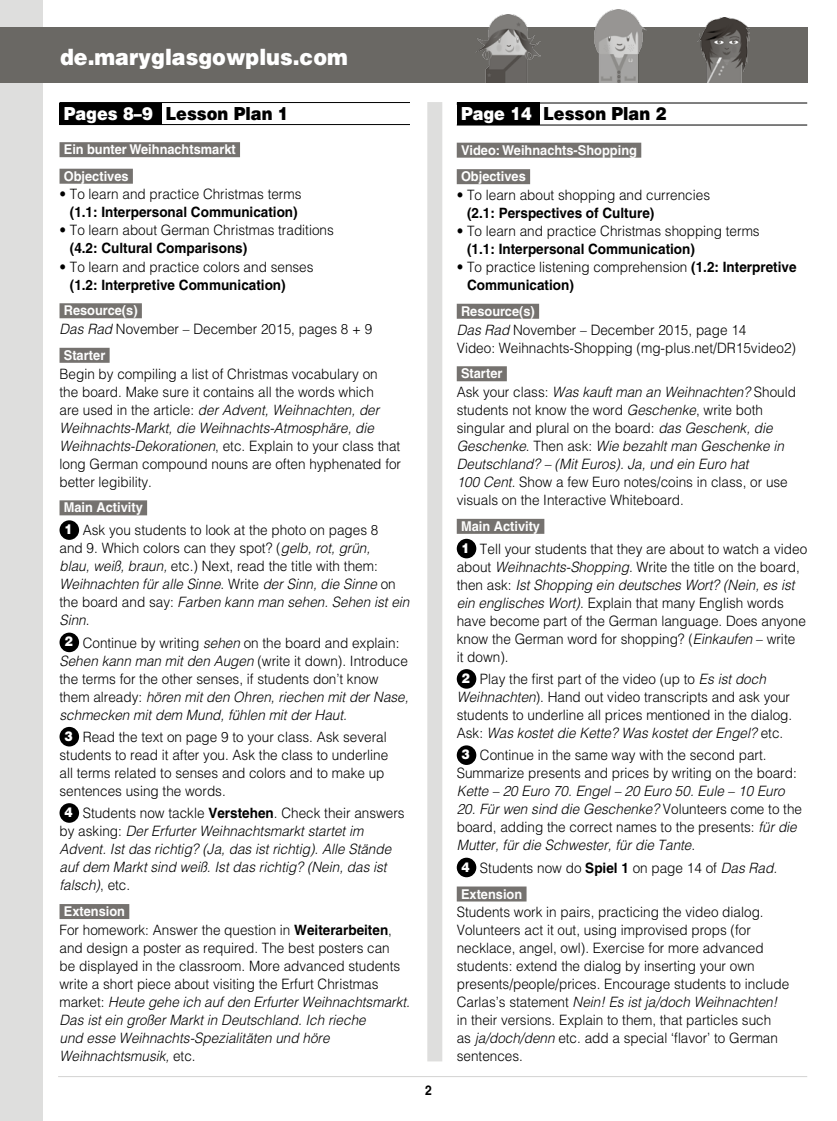
<style>
.page{position:relative;width:837px;height:1121px;background:#fff}
.page>*{position:absolute;margin:0;border:0;box-sizing:border-box;transform-origin:0 0}
.t1{font:900 22.5px "Helvetica LT";color:#fff;scale:.92 1}
.t2{font:900 18px "Helvetica LT";color:#000;scale:.9 1}
.t3{font:300 14.25px/18px "Helvetica LT";color:#000;scale:.95 1}
.t4{font:italic 300 14.25px/18px "Helvetica LT";color:#000;scale:.95 1}
.t5{font:300 14.25px/18px "Helvetica LT";color:#000;scale:.93 1}
.t6{font:700 14.25px "Helvetica LT";color:#000;scale:.95 1}
.t7{font:700 13.5px/26.5px "Helvetica LT";color:#fff;scale:.95 1}
.t8{font:700 13.5px "Helvetica LT";color:#000;scale:.9 1}
.s1{color:#fff}
.s2{font-style:italic}
.s3{font-weight:900;font-size:13.5px;color:#fff}
.s4{font-weight:900;font-style:normal;font-size:13.5px;color:#fff}
.s5{font-style:normal}
.s6{font-weight:700;font-style:normal}
.s7{font-weight:700}
</style>
<div class="page">
<hr style="left:60px;top:102px;width:350px;height:1px;background:#000">
<hr style="left:60px;top:124px;width:350px;height:1px;background:#000">
<div style="left:60px;top:142px;width:180px;height:15px;background:#75726f"></div>
<div style="left:60px;top:169px;width:73px;height:15px;background:#75726f"></div>
<div style="left:60px;top:303px;width:82px;height:15px;background:#75726f"></div>
<div style="left:60px;top:348px;width:50px;height:15px;background:#75726f"></div>
<div style="left:60px;top:500px;width:87px;height:15px;background:#75726f"></div>
<div style="left:60px;top:904px;width:69px;height:15px;background:#75726f"></div>
<div style="left:60px;top:103px;width:102px;height:21px;background:#000"></div>
<div style="left:60px;top:520px;width:19px;height:20px;background:#000;border-radius:50%"></div>
<div style="left:60px;top:632px;width:19px;height:20px;background:#000;border-radius:50%"></div>
<div style="left:60px;top:727px;width:19px;height:19px;background:#000;border-radius:50%"></div>
<div style="left:60px;top:803px;width:19px;height:19px;background:#000;border-radius:50%"></div>
<hr style="left:457px;top:103px;width:350px;height:1px;background:#000">
<hr style="left:457px;top:125px;width:350px;height:1px;background:#000">
<div style="left:457px;top:143px;width:184px;height:15px;background:#75726f"></div>
<div style="left:457px;top:169px;width:73px;height:15px;background:#75726f"></div>
<div style="left:457px;top:304px;width:82px;height:15px;background:#75726f"></div>
<div style="left:457px;top:366px;width:50px;height:15px;background:#75726f"></div>
<div style="left:457px;top:519px;width:87px;height:15px;background:#75726f"></div>
<div style="left:457px;top:886px;width:70px;height:15px;background:#75726f"></div>
<div style="left:457px;top:103px;width:82px;height:22px;background:#000"></div>
<div style="left:457px;top:539px;width:19px;height:19px;background:#000;border-radius:50%"></div>
<div style="left:457px;top:669px;width:19px;height:19px;background:#000;border-radius:50%"></div>
<div style="left:457px;top:745px;width:19px;height:20px;background:#000;border-radius:50%"></div>
<div style="left:457px;top:857px;width:19px;height:20px;background:#000;border-radius:50%"></div>
<div style="left:0;top:0;width:43px;height:1120px;background:#dededd"></div>
<hr style="left:836px;top:0;width:1px;height:1120px;background:#dededd">
<div style="left:0;top:28px;width:807px;height:55px;background:#6a6864"></div>
<div style="left:427px;top:102px;width:15px;height:959px;background:#dededd"></div>
<hr style="left:58px;top:1076px;width:749px;height:1px;background:#d3d3d2">
<img style="left:476px;top:14px;width:64px;height:68px">
<img style="left:594px;top:10px;width:53px;height:73px">
<img style="left:697px;top:18px;width:53px;height:65px">
<h1 class="t1" style="left:60px;top:42px;width:314px">de.maryglasgowplus.com</h1>
<p class="t2" style="left:64px;top:102px;width:251px"><span class="s1">Pages 8–9</span> Lesson Plan 1</p>
<p class="t7" style="left:64px;top:136px;width:183px">Ein bunter Weihnachtsmarkt<br>Objectives</p>
<p class="t5" style="left:60px;top:185px;width:262px">• To learn and practice Christmas terms</p>
<p class="t6" style="left:70px;top:204px;width:241px">(1.1: Interpersonal Communication)</p>
<p class="t5" style="left:60px;top:221px;width:297px">• To learn about German Christmas traditions</p>
<p class="t6" style="left:70px;top:240px;width:188px">(4.2: Cultural Comparisons)</p>
<p class="t5" style="left:60px;top:257px;width:275px">• To learn and practice colors and senses</p>
<p class="t6" style="left:70px;top:276px;width:229px">(1.2: Interpretive Communication)</p>
<p class="t7" style="left:64px;top:297px;width:79px">Resource(s)</p>
<p class="t3" style="left:60px;top:320px;width:331px"><span class="s2">Das Rad</span> November – December 2015, pages 8 + 9</p>
<p class="t7" style="left:64px;top:341px;width:45px">Starter</p>
<p class="t3" style="left:60px;top:364px;width:361px">Begin by compiling a list of Christmas vocabulary on<br>the board. Make sure it contains all the words which<br>are used in the article: <span class="s2">der Advent, Weihnachten, der Weihnachts-Markt, die Weihnachts-Atmosphäre, die Weihnachts-Dekorationen</span>, etc. Explain to your class that long German compound nouns are often hyphenated for better legibility.</p>
<p class="t7" style="left:64px;top:494px;width:85px">Main Activity</p>
<p class="t3" style="left:60px;top:521px;width:370px;text-indent:5px"><span class="s3">1</span> Ask you students to look at the photo on pages 8<br>and 9. Which colors can they spot? (<span class="s2">gelb, rot, grün,<br>blau, weiß, braun,</span> etc.) Next, read the title with them:<br><span class="s2">Weihnachten für alle Sinne</span>. Write <span class="s2">der Sinn, die Sinne</span> on the board and say: <span class="s2">Farben kann man sehen. Sehen ist ein Sinn</span>.</p>
<p class="t3" style="left:60px;top:633px;width:369px;text-indent:5px"><span class="s3">2</span> Continue by writing <span class="s2">sehen</span> on the board and explain:<br><span class="s2">Sehen kann man mit den Augen</span> (write it down). Introduce the terms for the other senses, if students don’t know them already: <span class="s2">hören mit den Ohren, riechen mit der Nase, schmecken mit dem Mund, fühlen mit der Haut.</span></p>
<p class="t3" style="left:60px;top:727px;width:348px;text-indent:5px"><span class="s3">3</span> Read the text on page 9 to your class. Ask several students to read it after you. Ask the class to underline all terms related to senses and colors and to make up sentences using the words.</p>
<p class="t4" style="left:60px;top:804px;width:365px;text-indent:5px"><span class="s4">4</span> <span class="s5">Students now tackle</span> <span class="s6">Verstehen</span><span class="s5">. Check their answers by asking:</span> Der Erfurter Weihnachtsmarkt startet im Advent. Ist das richtig? (Ja, das ist richtig). Alle Stände auf dem Markt sind weiß. Ist das richtig? (Nein, das ist falsch)<span class="s5">, etc.</span></p>
<p class="t7" style="left:64px;top:897px;width:66px">Extension</p>
<p class="t3" style="left:60px;top:920px;width:370px">For homework: Answer the question in <span class="s7">Weiterarbeiten</span>, and design a poster as required. The best posters can<br>be displayed in the classroom. More advanced students write a short piece about visiting the Erfurt Christmas market: <span class="s2">Heute gehe ich auf den Erfurter Weihnachtsmarkt.<br>Das ist ein großer Markt in Deutschland. Ich rieche<br>und esse Weihnachts-Spezialitäten und höre Weihnachtsmusik,</span> etc.</p>
<p class="t8" style="left:425px;top:1082px;width:9px">2</p>
<p class="t2" style="left:461px;top:102px;width:230px"><span class="s1">Page 14</span> Lesson Plan 2</p>
<p class="t7" style="left:461px;top:136px;width:187px">Video: Weihnachts-Shopping<br>Objectives</p>
<p class="t5" style="left:457px;top:186px;width:274px">• To learn about shopping and currencies</p>
<p class="t6" style="left:467px;top:204px;width:199px">(2.1: Perspectives of Culture)</p>
<p class="t5" style="left:457px;top:222px;width:327px">• To learn and practice Christmas shopping terms</p>
<p class="t6" style="left:467px;top:240px;width:241px">(1.1: Interpersonal Communication)</p>
<p class="t5" style="left:467px;top:258px;width:356px;text-indent:-10px">• To practice listening comprehension <span class="s7">(1.2: Interpretive<br>Communication)</span></p>
<p class="t7" style="left:461px;top:297px;width:79px">Resource(s)</p>
<p class="t3" style="left:457px;top:320px;width:359px"><span class="s2">Das Rad</span> November – December 2015, page 14<br>Video: Weihnachts-Shopping (mg-plus.net/DR15video2)</p>
<p class="t7" style="left:461px;top:360px;width:45px">Starter</p>
<p class="t3" style="left:457px;top:383px;width:359px">Ask your class: <span class="s2">Was kauft man an Weihnachten?</span> Should students not know the word <span class="s2">Geschenke</span>, write both singular and plural on the board: <span class="s2">das Geschenk, die Geschenke</span>. Then ask: <span class="s2">Wie bezahlt man Geschenke in Deutschland? – (Mit Euros). Ja, und ein Euro hat<br>100 Cent</span>. Show a few Euro notes/coins in class, or use visuals on the Interactive Whiteboard.</p>
<p class="t7" style="left:461px;top:512px;width:85px">Main Activity</p>
<p class="t3" style="left:457px;top:539px;width:370px;text-indent:5px"><span class="s3">1</span> Tell your students that they are about to watch a video about <span class="s2">Weihnachts-Shopping</span>. Write the title on the board, then ask: <span class="s2">Ist Shopping ein deutsches Wort? (Nein, es ist ein englisches Wort)</span>. Explain that many English words have become part of the German language. Does anyone know the German word for shopping? (<span class="s2">Einkaufen</span> – write<br>it down).</p>
<p class="t3" style="left:457px;top:670px;width:355px;text-indent:5px"><span class="s3">2</span> Play the first part of the video (up to <span class="s2">Es ist doch Weihnachten</span>). Hand out video transcripts and ask your students to underline all prices mentioned in the dialog.<br>Ask: <span class="s2">Was kostet die Kette? Was kostet der Engel?</span> etc.</p>
<p class="t3" style="left:457px;top:746px;width:359px;text-indent:5px"><span class="s3">3</span> Continue in the same way with the second part.<br>Summarize presents and prices by writing on the board:</p>
<p class="t4" style="left:457px;top:782px;width:347px">Kette – 20 Euro 70. Engel – 20 Euro 50. Eule – 10 Euro</p>
<p class="t4" style="left:457px;top:800px;width:365px">20. Für wen sind die Geschenke? <span class="s5">Volunteers come to the board, adding the correct names to the presents:</span> für die<br>Mutter, für die Schwester, für die Tante<span class="s5">.</span></p>
<p class="t3" style="left:462px;top:858px;width:334px"><span class="s3">4</span> Students now do <span class="s7">Spiel 1</span> on page 14 of <span class="s2">Das Rad.</span></p>
<p class="t7" style="left:461px;top:880px;width:66px">Extension</p>
<p class="t3" style="left:457px;top:903px;width:352px">Students work in pairs, practicing the video dialog.<br>Volunteers act it out, using improvised props (for necklace, angel, owl). Exercise for more advanced students: extend the dialog by inserting your own presents/people/prices. Encourage students to include Carlas’s statement <span class="s2">Nein! Es ist ja/doch Weihnachten! </span>in their versions. Explain to them, that particles such<br>as <span class="s2">ja/doch/denn</span> etc. add a special ‘flavor’ to German sentences.</p>
</div>
